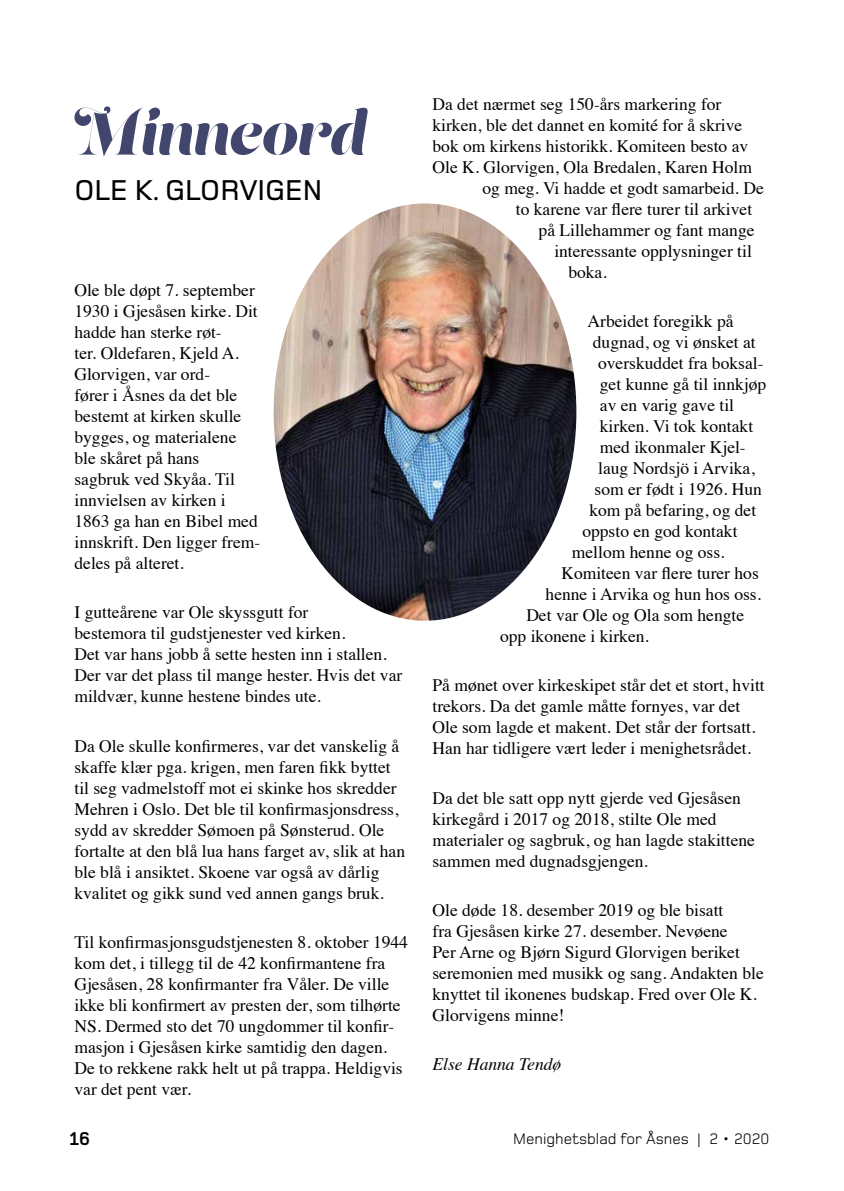
<style>
.page{position:relative;width:844px;height:1191px;background:#fff}
.page>*{position:absolute;margin:0;border:0;box-sizing:border-box;transform-origin:0 0}
.t1{font:59.32px "Lust Script Display";color:#42466c}
.t2{font:500 29.75px "Foundry Monoline";color:#000}
.t3{font:700 19.25px "Foundry Monoline";color:#000}
.t4{font:17.5px/21px "Times";color:#000}
.t5{font:italic 17.5px "Times";color:#000}
.t6{font:15.75px "Foundry Monoline";color:#000}
</style>
<div class="page">
<img style="left:273px;top:203px;width:303px;height:417px">
<h1 class="t1" style="left:74px;top:95px;width:292px">Minneord</h1>
<h2 class="t2" style="left:74px;top:174px;width:249px">OLE K. GLORVIGEN</h2>
<p class="t4" style="left:74px;top:278px;width:187px">Ole ble døpt 7. september<br>1930 i Gjesåsen kirke. Dit hadde han sterke røt-<br>ter. Oldefaren, Kjeld A.<br>Glorvigen, var ord-<br>fører i Åsnes da det ble bestemt at kirken skulle bygges, og materialene ble skåret på hans<br>sagbruk ved Skyåa. Til innvielsen av kirken i<br>1863 ga han en Bibel med innskrift. Den ligger frem&shy;deles på alteret.</p>
<p class="t4" style="left:74px;top:600px;width:329px">I gutteårene var Ole skyssgutt for<br>bestemora til gudstjenester ved kirken.<br>Det var hans jobb å sette hesten inn i stallen.<br>Der var det plass til mange hester. Hvis det var mildvær, kunne hestene bindes ute.</p>
<p class="t4" style="left:74px;top:733px;width:332px">Da Ole skulle konfirmeres, var det vanskelig å skaffe klær pga. krigen, men faren fikk byttet til seg vadmelstoff mot ei skinke hos skredder Mehren i Oslo. Det ble til konfirmasjonsdress, sydd av skredder Sømoen på Sønsterud. Ole fortalte at den blå lua hans farget av, slik at han ble blå i ansiktet. Skoene var også av dårlig kvalitet og gikk sund ved annen gangs bruk.</p>
<p class="t4" style="left:74px;top:930px;width:335px">Til konfirmasjonsgudstjenesten 8. oktober 1944 kom det, i tillegg til de 42 konfirmantene fra Gjesåsen, 28 konfirmanter fra Våler. De ville ikke bli konfirmert av presten der, som tilhørte NS. Dermed sto det 70 ungdommer til konfir&shy;masjon i Gjesåsen kirke samtidig den dagen.<br>De to rekkene rakk helt ut på trappa. Heldigvis var det pent vær.</p>
<p class="t4" style="left:432px;top:92px;width:290px">Da det nærmet seg 150-års markering for</p>
<p class="t4" style="left:432px;top:113px;width:311px">kirken, ble det dannet en komité for å skrive</p>
<p class="t4" style="left:432px;top:134px;width:317px">bok om kirkens historikk. Komiteen besto av</p>
<p class="t4" style="left:432px;top:155px;width:321px">Ole K. Glorvigen, Ola Bredalen, Karen Holm</p>
<p class="t4" style="left:482px;top:176px;width:283px">og meg. Vi hadde et godt samarbeid. De</p>
<p class="t4" style="left:515px;top:197px;width:238px">to karene var flere turer til arkivet</p>
<p class="t4" style="left:538px;top:218px;width:217px">på Lillehammer og fant mange</p>
<p class="t4" style="left:554px;top:239px;width:199px">interessante opplysninger til</p>
<p class="t4" style="left:568px;top:260px;width:40px">boka.</p>
<p class="t4" style="left:587px;top:309px;width:147px">Arbeidet foregikk på</p>
<p class="t4" style="left:592px;top:330px;width:164px">dugnad, og vi ønsket at</p>
<p class="t4" style="left:598px;top:351px;width:167px">overskuddet fra boksal-</p>
<p class="t4" style="left:599px;top:372px;width:168px">get kunne gå til innkjøp</p>
<p class="t4" style="left:599px;top:393px;width:136px">av en varig gave til</p>
<p class="t4" style="left:599px;top:414px;width:155px">kirken. Vi tok kontakt</p>
<p class="t4" style="left:599px;top:435px;width:147px">med ikonmaler Kjel-</p>
<p class="t4" style="left:598px;top:456px;width:158px">laug Nordsjö i Arvika,</p>
<p class="t4" style="left:594px;top:477px;width:169px">som er født i 1926. Hun</p>
<p class="t4" style="left:589px;top:498px;width:168px">kom på befaring, og det</p>
<p class="t4" style="left:582px;top:519px;width:157px">oppsto en god kontakt</p>
<p class="t4" style="left:571px;top:540px;width:154px">mellom henne og oss.</p>
<p class="t4" style="left:561px;top:561px;width:199px">Komiteen var flere turer hos</p>
<p class="t4" style="left:545px;top:582px;width:217px">henne i Arvika og hun hos oss.</p>
<p class="t4" style="left:526px;top:603px;width:219px">Det var Ole og Ola som hengte</p>
<p class="t4" style="left:500px;top:624px;width:150px">opp ikonene i kirken.</p>
<p class="t4" style="left:432px;top:673px;width:333px">På mønet over kirkeskipet står det et stort, hvitt trekors. Da det gamle måtte fornyes, var det Ole som lagde et makent. Det står der fortsatt.<br>Han har tidligere vært leder i menighetsrådet.</p>
<p class="t4" style="left:432px;top:786px;width:324px">Da det ble satt opp nytt gjerde ved Gjesåsen kirkegård i 2017 og 2018, stilte Ole med materialer og sagbruk, og han lagde stakittene sammen med dugnadsgjengen.</p>
<p class="t4" style="left:432px;top:898px;width:332px">Ole døde 18. desember 2019 og ble bisatt<br>fra Gjesåsen kirke 27. desember. Nevøene<br>Per Arne og Bjørn Sigurd Glorvigen beriket seremonien med musikk og sang. Andakten ble knyttet til ikonenes budskap. Fred over Ole K.<br>Glorvigens minne!</p>
<p class="t5" style="left:432px;top:1049px;width:130px">Else Hanna Tendø</p>
<p class="t3" style="left:69px;top:1128px;width:22px">16</p>
<p class="t6" style="left:513px;top:1130px;width:258px">Menighetsblad for Åsnes | 2 • 2020</p>
</div>
